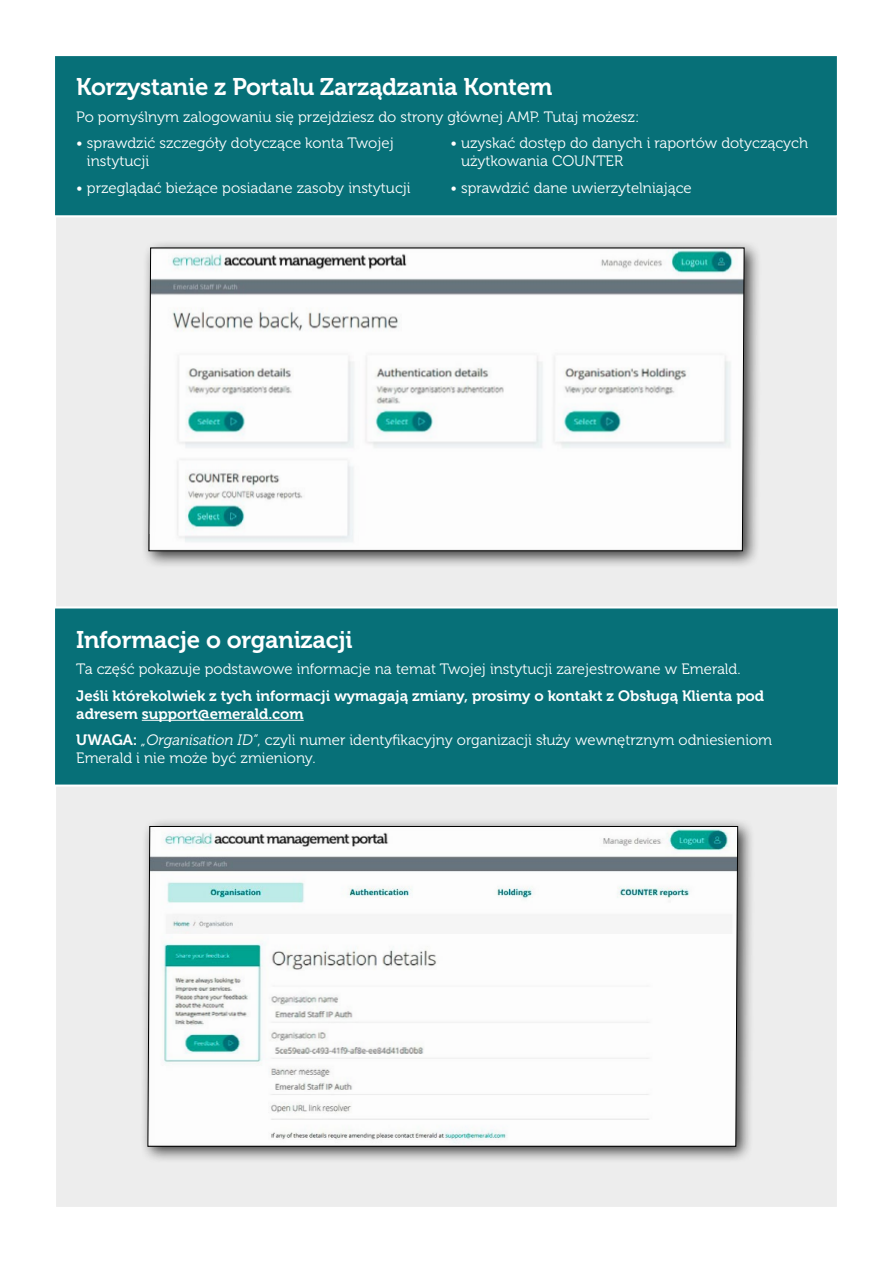
<style>
.page{position:relative;width:893px;height:1263px;background:#fff}
.page>*{position:absolute;margin:0;border:0;box-sizing:border-box;transform-origin:0 0}
.t1{font:24px "Museo 700";letter-spacing:-.01em;color:#fff}
.t2{font:15px/18px "Museo 300";color:#fff}
.t3{font:15px/18px "Museo 700";color:#fff}
.s1{font-family:"Museo 700"}
.s2{font-style:italic}
</style>
<div class="page">
<div style="left:54px;top:54px;width:785px;height:1155px;background:#ededed;border:2px solid #fff"></div>
<div style="left:54px;top:607px;width:785px;height:179px;background:#077078"></div>
<hr style="left:142px;top:720px;width:162px;height:1px;background:#fff">
<div style="left:53px;top:606px;width:787px;height:181px;border:2px solid #fff"></div>
<div style="left:139px;top:818px;width:616px;height:346px;background:#000;opacity:.75"></div>
<svg style="left:147px;top:826px;width:591px;height:321px"></svg>
<div style="left:54px;top:55px;width:784px;height:161px;background:#077078"></div>
<div style="left:53px;top:54px;width:786px;height:163px;border:2px solid #fff"></div>
<div style="left:141px;top:239px;width:620px;height:329px;background:#000;opacity:.75"></div>
<svg style="left:148px;top:247px;width:596px;height:304px"></svg>
<h1 class="t1" style="left:76px;top:74px;width:478px">Korzystanie z Portalu Zarządzania Kontem</h1>
<p class="t2" style="left:76px;top:108px;width:564px">Po pomyślnym zalogowaniu się przejdziesz do strony głównej AMP. Tutaj możesz:</p>
<p class="t2" style="left:87px;top:135px;width:308px;text-indent:-11px">• sprawdzić szczegóły dotyczące konta Twojej instytucji</p>
<p class="t2" style="left:76px;top:179px;width:336px">• przeglądać bieżące posiadane zasoby instytucji</p>
<p class="t2" style="left:461px;top:135px;width:349px;text-indent:-11px">• uzyskać dostęp do danych i raportów dotyczących użytkowania COUNTER</p>
<p class="t2" style="left:450px;top:179px;width:243px">• sprawdzić dane uwierzytelniające</p>
<h1 class="t1" style="left:76px;top:626px;width:278px">Informacje o organizacji</h1>
<p class="t2" style="left:76px;top:660px;width:666px">Ta część pokazuje podstawowe informacje na temat Twojej instytucji zarejestrowane w Emerald.</p>
<p class="t3" style="left:76px;top:687px;width:689px">Jeśli którekolwiek z tych informacji wymagają zmiany, prosimy o kontakt z Obsługą Klienta pod adresem support@emerald.com</p>
<p class="t2" style="left:76px;top:731px;width:697px"><span class="s1">UWAGA:</span> <span class="s2">„Organisation ID”</span>, czyli numer identyfikacyjny organizacji służy wewnętrznym odniesieniom<br>Emerald i nie może być zmieniony.</p>
</div>
